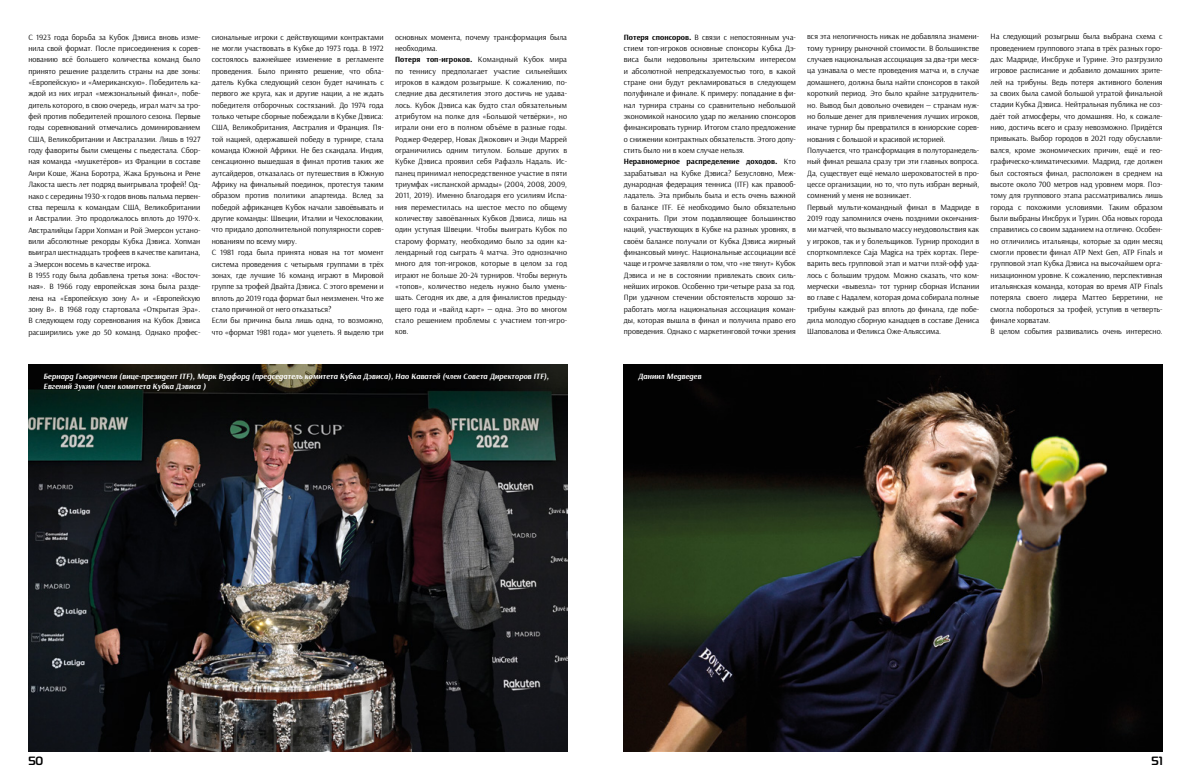
<style>
.page{position:relative;width:1191px;height:780px;background:#fff}
.page>*{position:absolute;margin:0;border:0;box-sizing:border-box;transform-origin:0 0}
.t1{font:700 12px "Magistral C";color:#000}
.t2{font:8px/11.3px "Arsenal";color:#000}
.t3{font:italic 700 8px "Arsenal";color:#fff}
.s1{font-weight:700}
</style>
<div class="page">
<img style="left:28px;top:364px;width:539px;height:387px">
<img style="left:624px;top:364px;width:538px;height:387px">
<p class="t2" style="left:28px;top:31px;width:173px">С 1923 года борьба за Кубок Дэвиса вновь изме&shy;нила свой формат. После присоединения к сорев&shy;нованию всё большего количества команд было принято решение разделить страны на две зоны: «Европейскую» и «Американскую». Победитель ка&shy;ждой из них играл «межзональный финал», побе&shy;дитель которого, в свою очередь, играл матч за тро&shy;фей против победителей прошлого сезона. Первые годы соревнований отмечались доминированием США, Великобритании и Австралазии. Лишь в 1927 году фавориты были смещены с пьедестала. Сбор&shy;ная команда «мушкетёров» из Франции в составе Анри Коше, Жана Боротра, Жака Бруньона и Рене Лакоста шесть лет подряд выигрывала трофей! Од&shy;нако с середины 1930-х годов вновь пальма первен&shy;ства перешла к командам США, Великобритании и Австралии. Это продолжалось вплоть до 1970-х.<br>Австралийцы Гарри Хопман и Рой Эмерсон устано&shy;вили абсолютные рекорды Кубка Дэвиса. Хопман выиграл шестнадцать трофеев в качестве капитана, а Эмерсон восемь в качестве игрока.<br>В 1955 году была добавлена третья зона: «Восточ&shy;ная». В 1966 году европейская зона была разде&shy;лена на «Европейскую зону А» и «Европейскую зону В». В 1968 году стартовала «Открытая Эра».<br>В следующем году соревнования на Кубок Дэвиса расширились уже до 50 команд. Однако профес-</p>
<p class="t2" style="left:212px;top:31px;width:173px">сиональные игроки с действующими контрактами не могли участвовать в Кубке до 1973 года. В 1972 состоялось важнейшее изменение в регламенте проведения. Было принято решение, что обла&shy;датель Кубка следующий сезон будет начинать с первого же круга, как и другие нации, а не ждать победителя отборочных состязаний. До 1974 года только четыре сборные побеждали в Кубке Дэвиса:<br>США, Великобритания, Австралия и Франция. Пя&shy;той нацией, одержавшей победу в турнире, стала команда Южной Африки. Не без скандала. Индия, сенсационно вышедшая в финал против таких же аутсайдеров, отказалась от путешествия в Южную Африку на финальный поединок, протестуя таким образом против политики апартеида. Вслед за победой африканцев Кубок начали завоёвывать и другие команды: Швеции, Италии и Чехословакии, что придало дополнительной популярности сорев&shy;нованиям по всему миру.<br>С 1981 года была принята новая на тот момент система проведения с четырьмя группами в трёх зонах, где лучшие 16 команд играют в Мировой группе за трофей Двайта Дэвиса. С этого времени и вплоть до 2019 года формат был неизменен. Что же стало причиной от него отказаться?<br>Если бы причина была лишь одна, то возможно, что «формат 1981 года» мог уцелеть. Я выделю три</p>
<p class="t2" style="left:395px;top:31px;width:173px">основных момента, почему трансформация была необходима.<br><span class="s1">Потеря топ-игроков.</span> Командный Кубок мира по теннису предполагает участие сильнейших игроков в каждом розыгрыше. К сожалению, по&shy;следние два десятилетия этого достичь не удава&shy;лось. Кубок Дэвиса как будто стал обязательным атрибутом на полке для «Большой четвёрки», но играли они его в полном объёме в разные годы.<br>Роджер Федерер, Новак Джокович и Энди Маррей ограничились одним титулом. Больше других в Кубке Дэвиса проявил себя Рафаэль Надаль. Ис&shy;панец принимал непосредственное участие в пяти триумфах «испанской армады» (2004, 2008, 2009, 2011, 2019). Именно благодаря его усилиям Испа&shy;ния переместилась на шестое место по общему количеству завоёванных Кубков Дэвиса, лишь на один уступая Швеции. Чтобы выиграть Кубок по старому формату, необходимо было за один ка&shy;лендарный год сыграть 4 матча. Это однозначно много для топ-игроков, которые в целом за год играют не больше 20-24 турниров. Чтобы вернуть «топов», количество недель нужно было умень&shy;шать. Сегодня их две, а для финалистов предыду&shy;щего года и «вайлд карт» — одна. Это во многом стало решением проблемы с участием топ-игро&shy;ков.</p>
<p class="t2" style="left:624px;top:31px;width:173px"><span class="s1">Потеря спонсоров.</span> В связи с непостоянным уча&shy;стием топ-игроков основные спонсоры Кубка Дэ&shy;виса были недовольны зрительским интересом и абсолютной непредсказуемостью того, в какой стране они будут рекламироваться в следующем полуфинале и финале. К примеру: попадание в фи&shy;нал турнира страны со сравнительно небольшой экономикой наносило удар по желанию спонсоров финансировать турнир. Итогом стало предложение о снижении контрактных обязательств. Этого допу&shy;стить было ни в коем случае нельзя.<br><span class="s1">Неравномерное распределение доходов.</span> Кто зарабатывал на Кубке Дэвиса? Безусловно, Меж&shy;дународная федерация тенниса (ITF) как правооб&shy;ладатель. Эта прибыль была и есть очень важной в балансе ITF. Её необходимо было обязательно сохранить. При этом подавляющее большинство наций, участвующих в Кубке на разных уровнях, в своём балансе получали от Кубка Дэвиса жирный финансовый минус. Национальные ассоциации всё чаще и громче заявляли о том, что «не тянут» Кубок Дэвиса и не в состоянии привлекать своих силь&shy;нейших игроков. Особенно три-четыре раза за год.<br>При удачном стечении обстоятельств хорошо за&shy;работать могла национальная ассоциация коман&shy;ды, которая вышла в финал и получила право его проведения. Однако с маркетинговой точки зрения</p>
<p class="t2" style="left:807px;top:31px;width:173px">вся эта нелогичность никак не добавляла знамени&shy;тому турниру рыночной стоимости. В большинстве случаев национальная ассоциация за два-три меся&shy;ца узнавала о месте проведения матча и, в случае домашнего, должна была найти спонсоров в такой короткий период. Это было крайне затруднитель&shy;но. Вывод был довольно очевиден — странам нуж&shy;но больше денег для привлечения лучших игроков, иначе турнир бы превратился в юниорские сорев&shy;нования с большой и красивой историей.<br>Получается, что трансформация в полуторанедель&shy;ный финал решала сразу три эти главных вопроса.<br>Да, существует ещё немало шероховатостей в про&shy;цессе организации, но то, что путь избран верный, сомнений у меня не возникает.<br>Первый мульти-командный финал в Мадриде в 2019 году запомнился очень поздними окончания&shy;ми матчей, что вызывало массу неудовольствия как у игроков, так и у болельщиков. Турнир проходил в спорткомплексе Caja Magica на трёх кортах. Пере&shy;варить весь групповой этап и матчи плэй-офф уда&shy;лось с большим трудом. Можно сказать, что ком&shy;мерчески «вывезла» тот турнир сборная Испании во главе с Надалем, которая дома собирала полные трибуны каждый раз вплоть до финала, где побе&shy;дила молодую сборную канадцев в составе Дениса Шаповалова и Феликса Оже-Альяссима.</p>
<p class="t2" style="left:990px;top:31px;width:173px">На следующий розыгрыш была выбрана схема с проведением группового этапа в трёх разных горо&shy;дах: Мадриде, Инсбруке и Турине. Это разгрузило игровое расписание и добавило домашних зрите&shy;лей на трибуны. Ведь потеря активного боления за своих была самой большой утратой финальной стадии Кубка Дэвиса. Нейтральная публика не соз&shy;даёт той атмосферы, что домашняя. Но, к сожале&shy;нию, достичь всего и сразу невозможно. Придётся привыкать. Выбор городов в 2021 году обуславли&shy;вался, кроме экономических причин, ещё и гео&shy;графическо-климатическими. Мадрид, где должен был состояться финал, расположен в среднем на высоте около 700 метров над уровнем моря. Поэ&shy;тому для группового этапа рассматривались лишь города с похожими условиями. Таким образом были выбраны Инсбрук и Турин. Оба новых города справились со своим заданием на отлично. Особен&shy;но отличились итальянцы, которые за один месяц смогли провести финал ATP Next Gen, ATP Finals и групповой этап Кубка Дэвиса на высочайшем орга&shy;низационном уровне. К сожалению, перспективная итальянская команда, которая во время ATP Finals потеряла своего лидера Маттео Берретини, не смогла побороться за трофей, уступив в четверть&shy;финале хорватам.<br>В целом события развивались очень интересно.</p>
<p class="t3" style="left:43px;top:371px;width:507px">Бернард Гьюдиччели (вице-президент ITF), Марк Вудфорд (председатель комитета Кубка Дэвиса), Нао Каватей (член Совета Директоров ITF),</p>
<p class="t3" style="left:638px;top:371px;width:65px">Даниил Медведев</p>
<p class="t3" style="left:43px;top:380px;width:164px">Евгений Зукин (член комитета Кубка Дэвиса )</p>
<h1 class="t1" style="left:28px;top:754px;width:17px">50</h1>
<h1 class="t1" style="left:1151px;top:754px;width:13px">51</h1>
</div>
